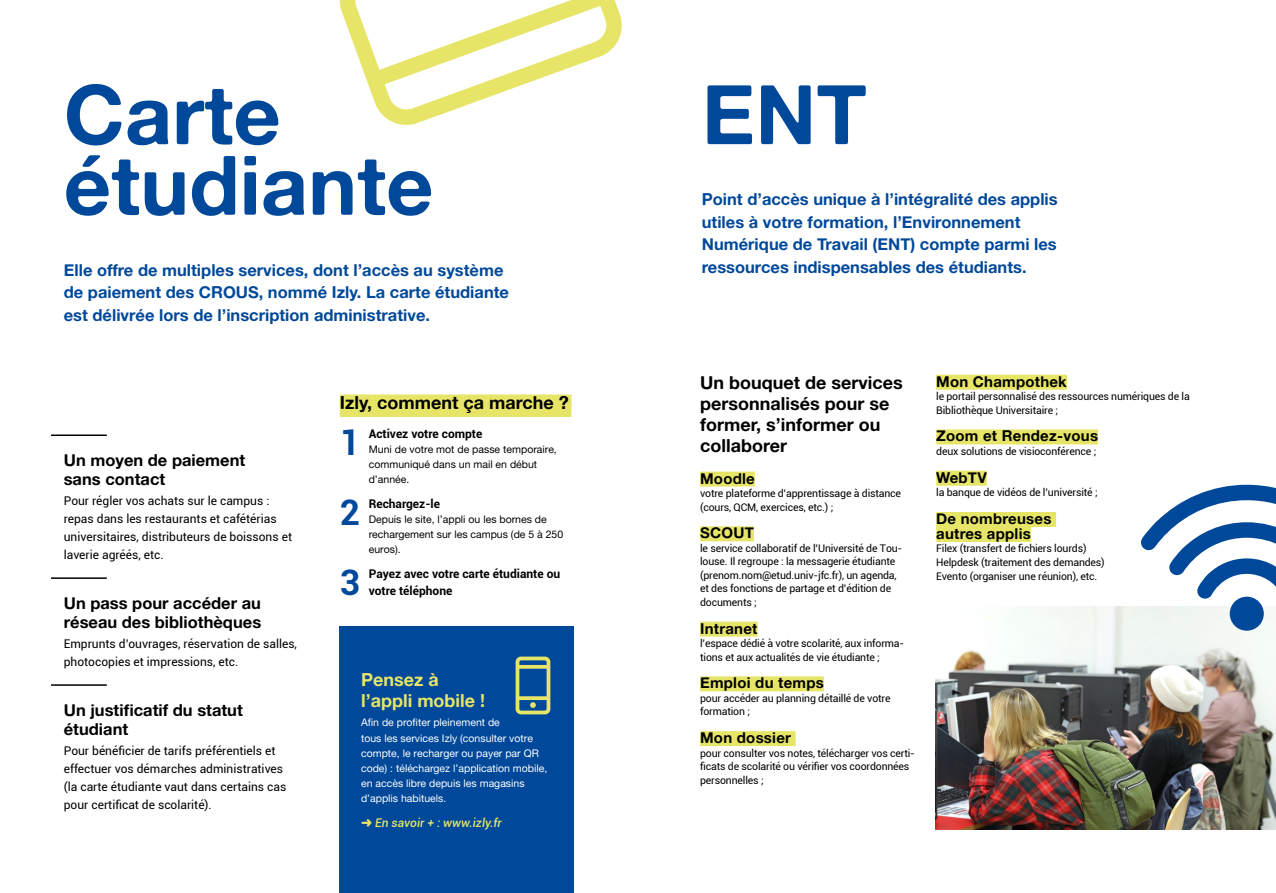
<style>
.page{position:relative;width:1276px;height:893px;background:#fff}
.page>*{position:absolute;margin:0;border:0;box-sizing:border-box;transform-origin:0 0}
.t1{font:82.5px/70.5px "Alte Haas Grotesk Bold";color:#00489a}
.t2{font:700 35.25px "Roboto";color:#00489a}
.t3{font:18px/21px "Alte Haas Grotesk Bold";color:#000}
.t4{font:18px/21px "Alte Haas Grotesk Bold";color:#e7e568}
.t5{font:16.5px/22.5px "Alte Haas Grotesk Bold";color:#00489a}
.t6{font:16.5px/19.5px "Alte Haas Grotesk Bold";color:#000}
.t7{font:15px/15px "Alte Haas Grotesk Bold";letter-spacing:.015em;color:#000}
.t8{font:12px/18px "Roboto";color:#000}
.t9{font:700 12px/16.5px "Roboto";color:#000}
.t10{font:italic 500 12px "Roboto";color:#e7e568}
.t11{font:10.5px/13.5px "Roboto";letter-spacing:-.015em;color:#000}
.t12{font:10.5px/15px "Alte Haas Grotesk";color:#fff}
.t13{font:10.5px/15px "Alte Haas Grotesk";color:#000}
</style>
<div class="page">
<svg style="left:344px;top:0;width:278px;height:125px"></svg>
<img style="left:935px;top:607px;width:341px;height:222px">
<div style="left:340px;top:394px;width:231px;height:23px;background:#e7e568"></div>
<hr style="left:51px;top:434px;width:56px;height:2px;background:#000">
<hr style="left:51px;top:577px;width:56px;height:2px;background:#000">
<hr style="left:51px;top:684px;width:56px;height:2px;background:#000">
<div style="left:340px;top:626px;width:234px;height:267px;background:#00489a"></div>
<div style="left:515px;top:657px;width:35px;height:57px;border:4px solid #e7e568;border-radius:4px"></div>
<svg style="left:518px;top:665px;width:30px;height:4px"></svg>
<svg style="left:518px;top:696px;width:30px;height:4px"></svg>
<svg style="left:530px;top:702px;width:6px;height:6px"></svg>
<div style="left:936px;top:375px;width:131px;height:15px;background:#e7e568"></div>
<div style="left:936px;top:429px;width:162px;height:15px;background:#e7e568"></div>
<div style="left:936px;top:471px;width:51px;height:15px;background:#e7e568"></div>
<div style="left:936px;top:512px;width:120px;height:15px;background:#e7e568"></div>
<div style="left:936px;top:527px;width:95px;height:15px;background:#e7e568"></div>
<div style="left:700px;top:472px;width:55px;height:15px;background:#e7e568"></div>
<div style="left:700px;top:526px;width:54px;height:15px;background:#e7e568"></div>
<div style="left:700px;top:622px;width:57px;height:15px;background:#e7e568"></div>
<div style="left:700px;top:676px;width:124px;height:15px;background:#e7e568"></div>
<div style="left:700px;top:731px;width:95px;height:15px;background:#e7e568"></div>
<div style="left:1229px;top:597px;width:34px;height:34px;background:#00489a;border-radius:50%"></div>
<svg style="left:1127px;top:484px;width:149px;height:129px"></svg>
<h1 class="t1" style="left:64px;top:78px;width:371px">Carte étudiante</h1>
<h3 class="t5" style="left:64px;top:258px;width:447px">Elle offre de multiples services, dont l’accès au système de paiement des CROUS, nommé Izly. La carte étudiante est délivrée lors de l’inscription administrative.</h3>
<h3 class="t6" style="left:64px;top:450px;width:183px">Un moyen de paiement sans contact</h3>
<p class="t8" style="left:64px;top:492px;width:230px">Pour régler vos achats sur le campus : repas dans les restaurants et cafétérias universitaires, distributeurs de boissons et laverie agréés, etc.</p>
<h3 class="t6" style="left:64px;top:593px;width:199px">Un pass pour accéder au réseau des bibliothèques</h3>
<p class="t8" style="left:64px;top:635px;width:235px">Emprunts d’ouvrages, réservation de salles, photocopies et impressions, etc.</p>
<h3 class="t6" style="left:64px;top:700px;width:181px">Un justificatif du statut étudiant</h3>
<p class="t8" style="left:64px;top:741px;width:224px">Pour bénéficier de tarifs préférentiels et effectuer vos démarches administratives (la carte étudiante vaut dans certains cas pour certificat de scolarité).</p>
<h3 class="t3" style="left:340px;top:391px;width:230px">Izly, comment ça marche ?</h3>
<h2 class="t2" style="left:340px;top:417px;width:22px">1</h2>
<p class="t9" style="left:369px;top:425px;width:115px">Activez votre compte</p>
<p class="t13" style="left:369px;top:442px;width:190px">Muni de votre mot de passe temporaire, communiqué dans un mail en début d’année.</p>
<h2 class="t2" style="left:340px;top:487px;width:22px">2</h2>
<p class="t9" style="left:369px;top:495px;width:73px">Rechargez-le</p>
<p class="t13" style="left:369px;top:512px;width:196px">Depuis le site, l’appli ou les bornes de rechargement sur les campus (de 5 à 250 euros).</p>
<h2 class="t2" style="left:340px;top:557px;width:22px">3</h2>
<p class="t9" style="left:369px;top:565px;width:193px">Payez avec votre carte étudiante ou votre téléphone</p>
<h3 class="t4" style="left:361px;top:669px;width:126px">Pensez à l’appli mobile !</h3>
<p class="t12" style="left:361px;top:715px;width:188px">Afin de profiter pleinement de<br>tous les services Izly (consulter votre compte, le recharger ou payer par QR code) : téléchargez l’application mobile, en accès libre depuis les magasins d’applis habituels.</p>
<p class="t10" style="left:361px;top:814px;width:142px">➜ En savoir + : www.izly.fr</p>
<h1 class="t1" style="left:702px;top:78px;width:166px">ENT</h1>
<h3 class="t5" style="left:702px;top:188px;width:357px">Point d’accès unique à l’intégralité des applis utiles à votre formation, l’Environnement Numérique de Travail (ENT) compte parmi les ressources indispensables des étudiants.</h3>
<h3 class="t3" style="left:700px;top:371px;width:204px">Un bouquet de services personnalisés pour se former, s’informer ou collaborer</h3>
<h3 class="t7" style="left:700px;top:470px;width:56px">Moodle</h3>
<p class="t11" style="left:700px;top:486px;width:202px">votre plateforme d’apprentissage à distance (cours, QCM, exercices, etc.) ;</p>
<h3 class="t7" style="left:700px;top:525px;width:55px">SCOUT</h3>
<p class="t11" style="left:700px;top:541px;width:204px">le service collaboratif de l’Université de Tou&shy;louse. Il regroupe : la messagerie étudiante (prenom.nom@etud.univ-jfc.fr), un agenda, et des fonctions de partage et d’édition de documents ;</p>
<h3 class="t7" style="left:700px;top:620px;width:59px">Intranet</h3>
<p class="t11" style="left:700px;top:636px;width:206px">l’espace dédié à votre scolarité, aux informa&shy;tions et aux actualités de vie étudiante ;</p>
<h3 class="t7" style="left:700px;top:675px;width:125px">Emploi du temps</h3>
<p class="t11" style="left:700px;top:691px;width:192px">pour accéder au planning détaillé de votre formation ;</p>
<h3 class="t7" style="left:700px;top:730px;width:92px">Mon dossier</h3>
<p class="t11" style="left:700px;top:746px;width:216px">pour consulter vos notes, télécharger vos certi&shy;ficats de scolarité ou vérifier vos coordonnées personnelles ;</p>
<h3 class="t7" style="left:936px;top:374px;width:132px">Mon Champothek</h3>
<p class="t11" style="left:936px;top:389px;width:255px">le portail personnalisé des ressources numériques de la<br>Bibliothèque Universitaire ;</p>
<h3 class="t7" style="left:936px;top:428px;width:163px">Zoom et Rendez-vous</h3>
<p class="t11" style="left:936px;top:444px;width:162px">deux solutions de visioconférence ;</p>
<h3 class="t7" style="left:936px;top:470px;width:52px">WebTV</h3>
<p class="t11" style="left:936px;top:485px;width:163px">la banque de vidéos de l’université ;</p>
<h3 class="t7" style="left:936px;top:511px;width:117px">De nombreuses autres applis</h3>
<p class="t11" style="left:936px;top:542px;width:170px">Filex (transfert de fichiers lourds)<br>Helpdesk (traitement des demandes)<br>Evento (organiser une réunion), etc.</p>
</div>
